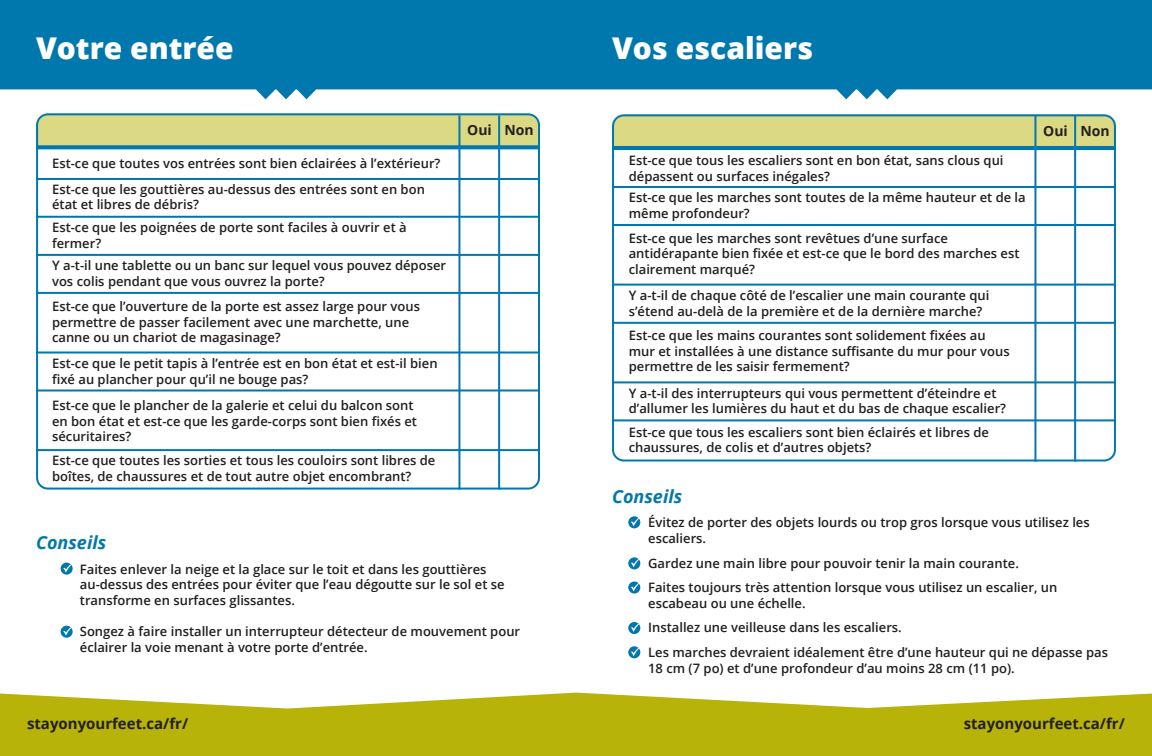
<style>
.page{position:relative;width:1152px;height:756px;background:#fff}
.page>*{position:absolute;margin:0;border:0;box-sizing:border-box;transform-origin:0 0}
.t1{font:800 30px "Open Sans";color:#fff}
.t2{font:italic 700 18px "Open Sans";color:#0078ae}
.t3{font:700 15px "Open Sans";color:#231f20}
.t4{font:700 14px "Open Sans";color:#231f20}
.t5{font:600 13px/15.6px "Open Sans";color:#231f20}
</style>
<div class="page">
<svg style="left:0;top:693px;width:576px;height:63px;background:#c0bc26"></svg>
<svg style="left:576px;top:693px;width:576px;height:63px;background:#c0bc25"></svg>
<svg style="left:0;top:0;width:576px;height:99px;background:#1784b5"></svg>
<svg style="left:576px;top:0;width:576px;height:99px;background:#1784b5"></svg>
<svg style="left:61px;top:563px;width:12px;height:12px"></svg>
<svg style="left:61px;top:626px;width:12px;height:12px"></svg>
<div style="left:39px;top:116px;width:501px;height:29px;background:#dbd983"></div>
<div style="left:36px;top:113px;width:504px;height:377px;border:2px solid #0078ae;border-radius:11px"></div>
<hr style="left:498px;top:115px;width:2px;height:375px;background:#0078ae">
<hr style="left:458px;top:115px;width:2px;height:375px;background:#0078ae">
<svg style="left:36px;top:145px;width:504px;height:2px"></svg>
<hr style="left:36px;top:147px;width:504px;height:2px;background:#0078ae">
<hr style="left:36px;top:178px;width:504px;height:2px;background:#0078ae">
<hr style="left:36px;top:216px;width:504px;height:2px;background:#0078ae">
<hr style="left:36px;top:254px;width:504px;height:2px;background:#0078ae">
<hr style="left:36px;top:292px;width:504px;height:2px;background:#0078ae">
<hr style="left:36px;top:352px;width:504px;height:2px;background:#0078ae">
<hr style="left:36px;top:390px;width:504px;height:2px;background:#0078ae">
<hr style="left:36px;top:449px;width:504px;height:2px;background:#0078ae">
<div style="left:615px;top:117px;width:498px;height:29px;background:#dbd983"></div>
<div style="left:612px;top:114px;width:504px;height:348px;border:2px solid #0078ae;border-radius:11px"></div>
<hr style="left:1074px;top:116px;width:2px;height:346px;background:#0078ae">
<hr style="left:1034px;top:116px;width:2px;height:346px;background:#0078ae">
<hr style="left:612px;top:146px;width:504px;height:4px;background:#0078ae">
<hr style="left:612px;top:186px;width:504px;height:2px;background:#0078ae">
<hr style="left:612px;top:224px;width:504px;height:2px;background:#0078ae">
<hr style="left:612px;top:284px;width:504px;height:2px;background:#0078ae">
<hr style="left:612px;top:322px;width:504px;height:2px;background:#0078ae">
<hr style="left:612px;top:381px;width:504px;height:2px;background:#0078ae">
<hr style="left:612px;top:419px;width:504px;height:2px;background:#0078ae">
<svg style="left:628px;top:516px;width:12px;height:12px"></svg>
<svg style="left:628px;top:581px;width:12px;height:13px"></svg>
<svg style="left:628px;top:557px;width:12px;height:12px"></svg>
<svg style="left:628px;top:622px;width:12px;height:12px"></svg>
<svg style="left:628px;top:646px;width:12px;height:12px"></svg>
<p class="t1" style="left:36px;top:25px;width:199px">Votre entrée</p>
<p class="t1" style="left:612px;top:25px;width:203px">Vos escaliers</p>
<p class="t5" style="left:52px;top:155px;width:390px">Est-ce que toutes vos entrées sont bien éclairées à l’extérieur?</p>
<p class="t5" style="left:52px;top:181px;width:374px">Est-ce que les gouttières au-dessus des entrées sont en bon état et libres de débris?</p>
<p class="t5" style="left:52px;top:219px;width:356px">Est-ce que les poignées de porte sont faciles à ouvrir et à fermer?</p>
<p class="t5" style="left:52px;top:258px;width:396px">Y a-t-il une tablette ou un banc sur lequel vous pouvez déposer vos colis pendant que vous ouvrez la porte?</p>
<p class="t5" style="left:52px;top:298px;width:369px">Est-ce que l’ouverture de la porte est assez large pour vous permettre de passer facilement avec une marchette, une canne ou un chariot de magasinage?</p>
<p class="t5" style="left:52px;top:355px;width:387px">Est-ce que le petit tapis à l’entrée est en bon état et est-il bien fixé au plancher pour qu’il ne bouge pas?</p>
<p class="t5" style="left:52px;top:397px;width:366px">Est-ce que le plancher de la galerie et celui du balcon sont en bon état et est-ce que les garde-corps sont bien fixés et sécuritaires?</p>
<p class="t5" style="left:52px;top:453px;width:385px">Est-ce que toutes les sorties et tous les couloirs sont libres de boîtes, de chaussures et de tout autre objet encombrant?</p>
<p class="t4" style="left:467px;top:120px;width:26px">Oui</p>
<p class="t4" style="left:505px;top:120px;width:31px">Non</p>
<p class="t5" style="left:629px;top:152px;width:376px">Est-ce que tous les escaliers sont en bon état, sans clous qui dépassent ou surfaces inégales?</p>
<p class="t5" style="left:629px;top:189px;width:399px">Est-ce que les marches sont toutes de la même hauteur et de la même profondeur?</p>
<p class="t5" style="left:629px;top:230px;width:392px">Est-ce que les marches sont revêtues d’une surface antidérapante bien fixée et est-ce que le bord des marches est clairement marqué?</p>
<p class="t5" style="left:629px;top:288px;width:362px">Y a-t-il de chaque côté de l’escalier une main courante qui s’étend au-delà de la première et de la dernière marche?</p>
<p class="t5" style="left:629px;top:327px;width:382px">Est-ce que les mains courantes sont solidement fixées au mur et installées à une distance suffisante du mur pour vous permettre de les saisir fermement?</p>
<p class="t5" style="left:629px;top:385px;width:379px">Y a-t-il des interrupteurs qui vous permettent d’éteindre et d’allumer les lumières du haut et du bas de chaque escalier?</p>
<p class="t5" style="left:629px;top:424px;width:362px">Est-ce que tous les escaliers sont bien éclairés et libres de chaussures, de colis et d’autres objets?</p>
<p class="t2" style="left:612px;top:484px;width:72px">Conseils</p>
<p class="t4" style="left:1043px;top:121px;width:26px">Oui</p>
<p class="t4" style="left:1081px;top:121px;width:31px">Non</p>
<p class="t2" style="left:36px;top:530px;width:72px">Conseils</p>
<p class="t5" style="left:80px;top:561px;width:408px">Faites enlever la neige et la glace sur le toit et dans les gouttières</p>
<p class="t5" style="left:80px;top:577px;width:426px">au-dessus des entrées pour éviter que l’eau dégoutte sur le sol et se transforme en surfaces glissantes.</p>
<p class="t5" style="left:80px;top:623px;width:442px">Songez à faire installer un interrupteur détecteur de mouvement pour éclairer la voie menant à votre porte d’entrée.</p>
<p class="t5" style="left:648px;top:515px;width:443px">Évitez de porter des objets lourds ou trop gros lorsque vous utilisez les escaliers.</p>
<p class="t5" style="left:648px;top:555px;width:372px">Gardez une main libre pour pouvoir tenir la main courante.</p>
<p class="t5" style="left:648px;top:579px;width:411px">Faites toujours très attention lorsque vous utilisez un escalier, un escabeau ou une échelle.</p>
<p class="t5" style="left:648px;top:620px;width:255px">Installez une veilleuse dans les escaliers.</p>
<p class="t5" style="left:648px;top:644px;width:461px">Les marches devraient idéalement être d’une hauteur qui ne dépasse pas<br>18 cm (7 po) et d’une profondeur d’au moins 28 cm (11 po).</p>
<p class="t3" style="left:27px;top:713px;width:163px">stayonyourfeet.ca/fr/</p>
<p class="t3" style="left:964px;top:713px;width:163px">stayonyourfeet.ca/fr/</p>
</div>
